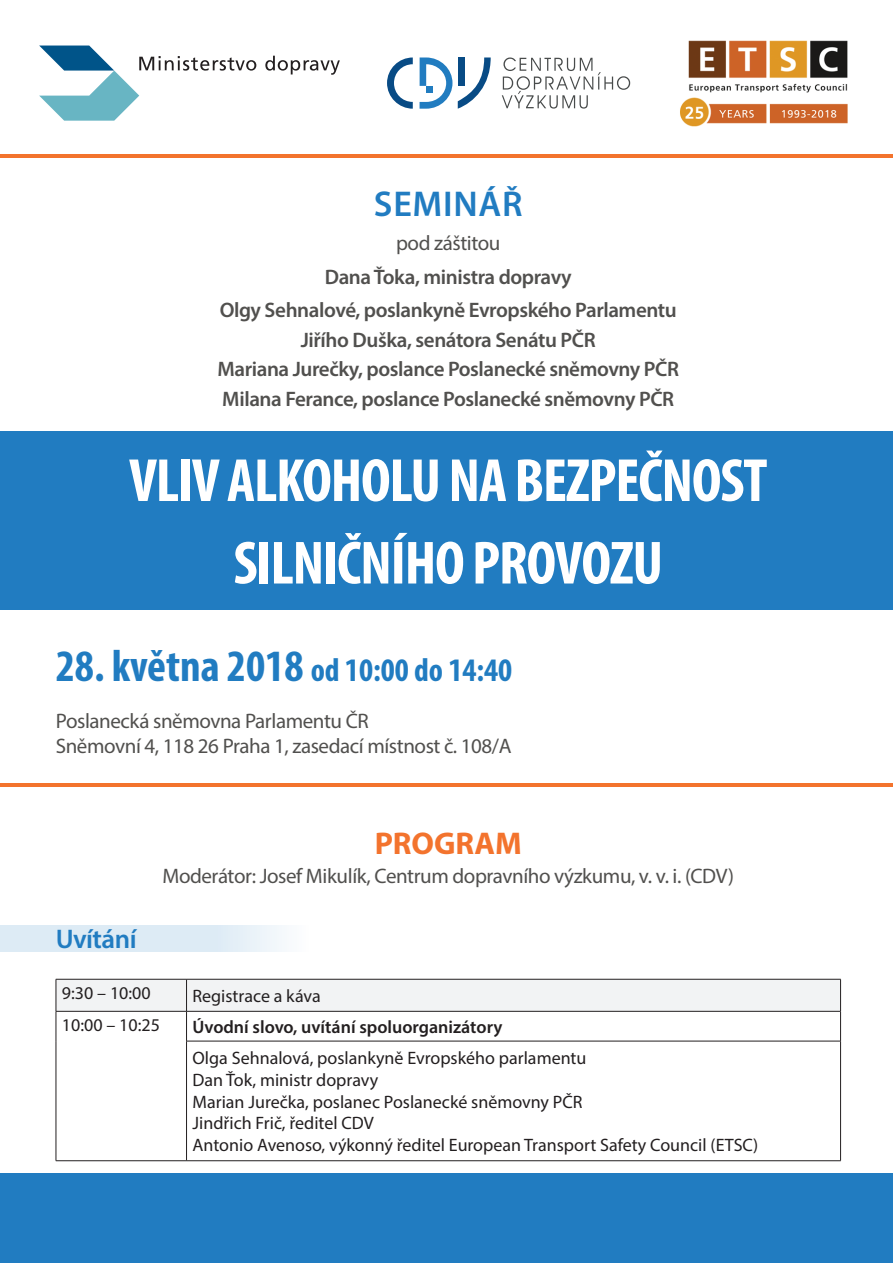
<style>
.page{position:relative;width:893px;height:1263px;background:#fff}
.page>*{position:absolute;margin:0;border:0;box-sizing:border-box;transform-origin:0 0}
.nadpis{font:700 condensed 61.5px/82.5px "Myriad Pro";letter-spacing:-.02em;color:#fff;text-align:center}
.nadpis-2{font:600 36px "Myriad Pro";letter-spacing:.02em;color:#217cc1}
.nadpis-3{font:700 condensed 33px "Myriad Pro";color:#217cc1}
.nadpis-4{font:700 31.5px "Myriad Pro";color:#f3732d}
.nadpis-5{font:600 27px "Myriad Pro";letter-spacing:-.02em;color:#217cc1}
.nadpis-6{font:600 21px "Myriad Pro";letter-spacing:-.02em;color:#51504e}
.nadpis-7{font:21px "Myriad Pro";letter-spacing:-.02em;color:#51504e}
.t1{font:18px "Myriad Pro";color:#231f20}
.t2{font:600 18px "Myriad Pro";color:#231f20}
.s1{font-size:45px}
</style>
<div class="page">
<div style="left:0;top:926px;width:347px;height:26px;background:linear-gradient(to right,#d3e5f2,#f7fafd)"></div>
<div style="left:0;top:431px;width:893px;height:179px;background:#217cc1"></div>
<div style="left:57px;top:980px;width:783px;height:31px;background:#f2f3f4"></div>
<hr style="left:56px;top:979px;width:131px;height:1px;background:#231f20">
<hr style="left:56px;top:979px;width:1px;height:32px;background:#231f20">
<hr style="left:187px;top:979px;width:654px;height:1px;background:#231f20">
<hr style="left:186px;top:979px;width:1px;height:32px;background:#231f20">
<hr style="left:840px;top:979px;width:1px;height:32px;background:#231f20">
<hr style="left:56px;top:1011px;width:131px;height:1px;background:#231f20">
<hr style="left:56px;top:1011px;width:1px;height:30px;background:#231f20">
<hr style="left:187px;top:1011px;width:654px;height:1px;background:#231f20">
<hr style="left:186px;top:1011px;width:1px;height:30px;background:#231f20">
<hr style="left:840px;top:1011px;width:1px;height:30px;background:#231f20">
<hr style="left:56px;top:1041px;width:1px;height:119px;background:#231f20">
<hr style="left:186px;top:1041px;width:655px;height:1px;background:#231f20">
<hr style="left:186px;top:1041px;width:1px;height:119px;background:#231f20">
<hr style="left:840px;top:1041px;width:1px;height:119px;background:#231f20">
<hr style="left:56px;top:1160px;width:131px;height:1px;background:#231f20">
<hr style="left:187px;top:1160px;width:654px;height:1px;background:#231f20">
<svg style="left:502px;top:57px;width:128px;height:52px"></svg>
<svg style="left:458px;top:57px;width:33px;height:52px"></svg>
<div style="left:458px;top:57px;width:6px;height:29px;background:#084b85"></div>
<svg style="left:420px;top:57px;width:32px;height:52px"></svg>
<svg style="left:387px;top:57px;width:26px;height:52px"></svg>
<div style="left:426px;top:86px;width:7px;height:6px;background:#217cc0"></div>
<hr style="left:0;top:154px;width:893px;height:3px;background:#f3732d">
<img style="left:680px;top:40px;width:168px;height:87px">
<svg style="left:39px;top:46px;width:217px;height:75px"></svg>
<svg style="left:265px;top:56px;width:75px;height:19px"></svg>
<div style="left:0;top:1173px;width:893px;height:90px;background:#217cc1"></div>
<hr style="left:0;top:784px;width:893px;height:3px;background:#f3732d">
<p class="nadpis-2" style="left:374px;top:181px;width:150px">SEMINÁŘ</p>
<p class="nadpis-7" style="left:396px;top:230px;width:106px">pod záštitou</p>
<p class="nadpis-6" style="left:325px;top:263px;width:249px">Dana Ťoka, ministra dopravy</p>
<p class="nadpis-6" style="left:220px;top:297px;width:459px">Olgy Sehnalové, poslankyně Evropského Parlamentu</p>
<p class="nadpis-6" style="left:301px;top:326px;width:296px">Jiřího Duška, senátora Senátu PČR</p>
<p class="nadpis-6" style="left:217px;top:356px;width:463px">Mariana Jurečky, poslance Poslanecké sněmovny PČR</p>
<p class="nadpis-6" style="left:222px;top:385px;width:453px">Milana Ferance, poslance Poslanecké sněmovny PČR</p>
<p class="nadpis" style="left:129px;top:438px;width:640px">VLIV ALKOHOLU NA BEZPEČNOST<br>SILNIČNÍHO PROVOZU</p>
<p class="nadpis-3" style="left:56px;top:649px;width:458px"><span class="s1">28. května 2018</span> od 10:00 do 14:40</p>
<p class="nadpis-7" style="left:56px;top:707px;width:315px">Poslanecká sněmovna Parlamentu ČR</p>
<p class="nadpis-7" style="left:56px;top:733px;width:457px">Sněmovní 4, 118 26 Praha 1, zasedací místnost č. 108/A</p>
<p class="nadpis-4" style="left:375px;top:822px;width:149px">PROGRAM</p>
<p class="nadpis-7" style="left:162px;top:863px;width:573px">Moderátor: Josef Mikulík, Centrum dopravního výzkumu, v. v. i. (CDV)</p>
<p class="nadpis-5" style="left:56px;top:921px;width:82px">Uvítání</p>
<p class="t1" style="left:62px;top:981px;width:90px">9:30 – 10:00</p>
<p class="t1" style="left:193px;top:985px;width:130px">Registrace a káva</p>
<p class="t1" style="left:62px;top:1014px;width:99px">10:00 – 10:25</p>
<p class="t2" style="left:193px;top:1015px;width:311px">Úvodní slovo, uvítání spoluorganizátory</p>
<p class="t1" style="left:193px;top:1047px;width:395px">Olga Sehnalová, poslankyně Evropského parlamentu</p>
<p class="t1" style="left:193px;top:1069px;width:187px">Dan Ťok, ministr dopravy</p>
<p class="t1" style="left:193px;top:1090px;width:392px">Marian Jurečka, poslanec Poslanecké sněmovny PČR</p>
<p class="t1" style="left:193px;top:1112px;width:183px">Jindřich Frič, ředitel CDV</p>
<p class="t1" style="left:193px;top:1134px;width:567px">Antonio Avenoso, výkonný ředitel European Transport Safety Council (ETSC)</p>
</div>
